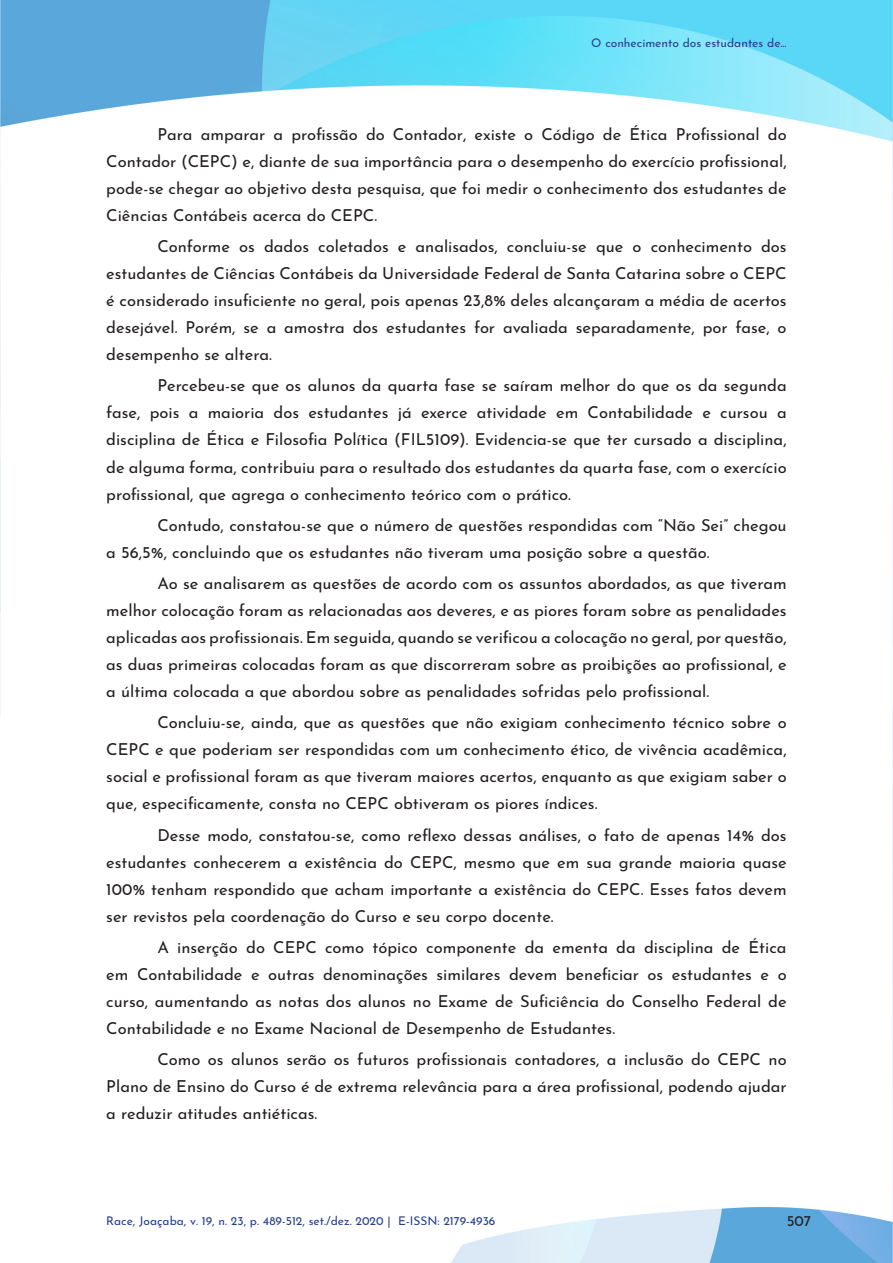
<style>
.page{position:relative;width:893px;height:1263px;background:#fff}
.page>*{position:absolute;margin:0;border:0;box-sizing:border-box;transform-origin:0 0}
.Texto{font:16.5px/27px "Josefin Sans";color:#231f20;text-align:justify}
.t1{font:15px "Josefin Sans";color:#231f20}
.t2{font:12px "Josefin Sans";color:#253f8e}
</style>
<div class="page">
<img style="left:0;top:0;width:893px;height:1262px">
<p class="t2" style="left:591px;top:33px;width:197px">O conhecimento dos estudantes de...</p>
<p class="Texto" style="left:106px;top:119px;width:682px;text-indent:51px">Para amparar a profissão do Contador, existe o Código de Ética Profissional do Contador (CEPC) e, diante de sua importância para o desempenho do exercício profissional, pode-se chegar ao objetivo desta pesquisa, que foi medir o conhecimento dos estudantes de Ciências Contábeis acerca do CEPC.</p>
<p class="Texto" style="left:106px;top:231px;width:682px;text-indent:51px">Conforme os dados coletados e analisados, concluiu-se que o conhecimento dos estudantes de Ciências Contábeis da Universidade Federal de Santa Catarina sobre o CEPC é considerado insuficiente no geral, pois apenas 23,8% deles alcançaram a média de acertos desejável. Porém, se a amostra dos estudantes for avaliada separadamente, por fase, o desempenho se altera.</p>
<p class="Texto" style="left:106px;top:370px;width:682px;text-indent:51px">Percebeu-se que os alunos da quarta fase se saíram melhor do que os da segunda fase, pois a maioria dos estudantes já exerce atividade em Contabilidade e cursou a disciplina de Ética e Filosofia Política (FIL5109). Evidencia-se que ter cursado a disciplina, de alguma forma, contribuiu para o resultado dos estudantes da quarta fase, com o exercício profissional, que agrega o conhecimento teórico com o prático.</p>
<p class="Texto" style="left:106px;top:509px;width:682px;text-indent:51px">Contudo, constatou-se que o número de questões respondidas com “Não Sei” chegou a 56,5%, concluindo que os estudantes não tiveram uma posição sobre a questão.</p>
<p class="Texto" style="left:106px;top:568px;width:682px;text-indent:51px">Ao se analisarem as questões de acordo com os assuntos abordados, as que tiveram melhor colocação foram as relacionadas aos deveres, e as piores foram sobre as penalidades aplicadas aos profissionais. Em seguida, quando se verificou a colocação no geral, por questão, as duas primeiras colocadas foram as que discorreram sobre as proibições ao profissional, e a última colocada a que abordou sobre as penalidades sofridas pelo profissional.</p>
<p class="Texto" style="left:106px;top:707px;width:682px;text-indent:51px">Concluiu-se, ainda, que as questões que não exigiam conhecimento técnico sobre o CEPC e que poderiam ser respondidas com um conhecimento ético, de vivência acadêmica, social e profissional foram as que tiveram maiores acertos, enquanto as que exigiam saber o que, especificamente, consta no CEPC obtiveram os piores índices.</p>
<p class="Texto" style="left:106px;top:819px;width:682px;text-indent:51px">Desse modo, constatou-se, como reflexo dessas análises, o fato de apenas 14% dos estudantes conhecerem a existência do CEPC, mesmo que em sua grande maioria quase 100% tenham respondido que acham importante a existência do CEPC. Esses fatos devem ser revistos pela coordenação do Curso e seu corpo docente.</p>
<p class="Texto" style="left:106px;top:931px;width:682px;text-indent:51px">A inserção do CEPC como tópico componente da ementa da disciplina de Ética em Contabilidade e outras denominações similares devem beneficiar os estudantes e o curso, aumentando as notas dos alunos no Exame de Suficiência do Conselho Federal de Contabilidade e no Exame Nacional de Desempenho de Estudantes.</p>
<p class="Texto" style="left:106px;top:1044px;width:682px;text-indent:51px">Como os alunos serão os futuros profissionais contadores, a inclusão do CEPC no Plano de Ensino do Curso é de extrema relevância para a área profissional, podendo ajudar a reduzir atitudes antiéticas.</p>
<p class="t2" style="left:106px;top:1211px;width:391px">Race, Joaçaba, v. 19, n. 23, p. 489-512, set./dez. 2020 | E-ISSN: 2179-4936</p>
<p class="t1" style="left:787px;top:1208px;width:26px">507</p>
</div>
